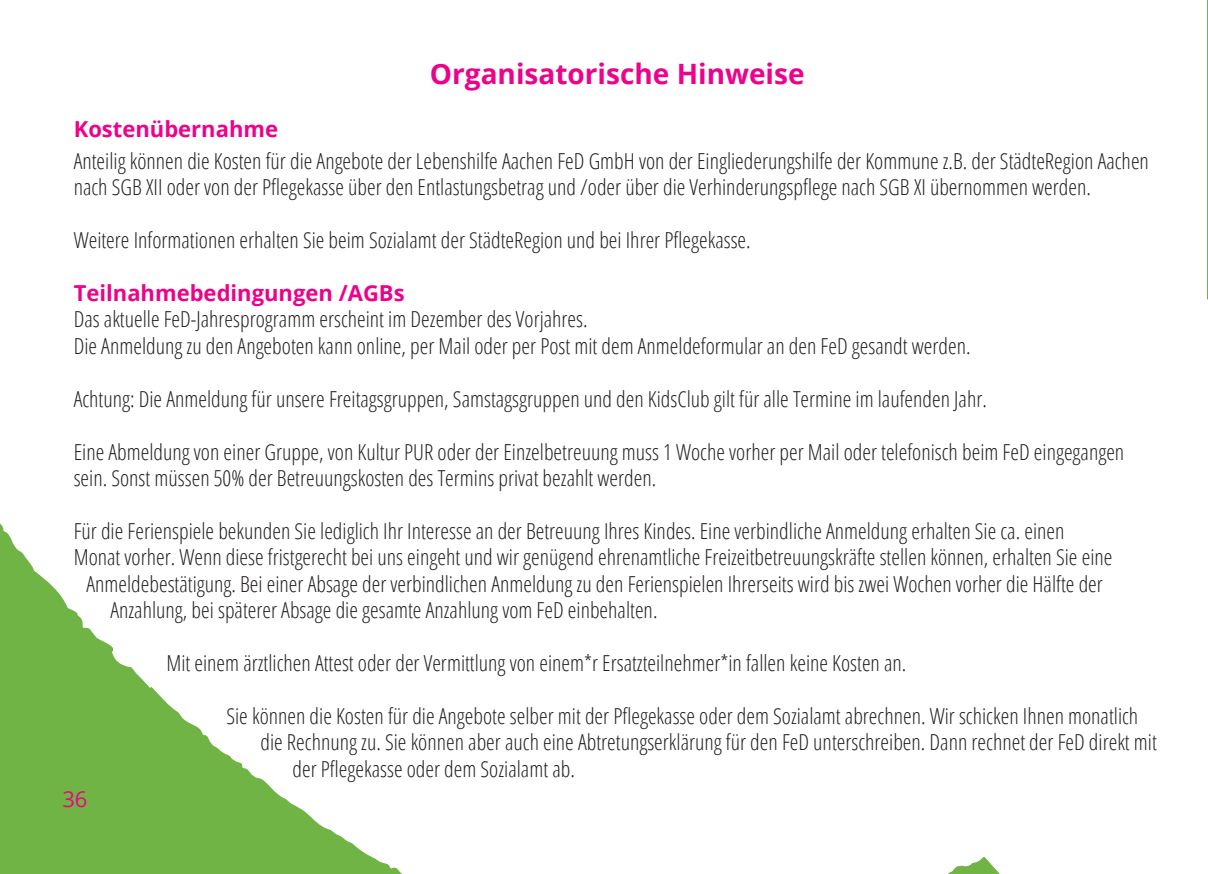
<style>
.page{position:relative;width:1208px;height:874px;background:#fff}
.page>*{position:absolute;margin:0;border:0;box-sizing:border-box;transform-origin:0 0}
.t1{font:700 28px "Open Sans";color:#ed028c}
.t2{font:300 condensed 22px/26.4px "Open Sans";color:#231f20}
.t3{font:700 22px "Open Sans";color:#ed028c}
.t4{font:22px "Open Sans";color:#ed028c}
</style>
<div class="page">
<svg style="left:0;top:523px;width:999px;height:350px"></svg>
<svg style="left:1207px;top:0;width:1px;height:299px"></svg>
<p class="t1" style="left:430px;top:54px;width:376px">Organisatorische Hinweise</p>
<p class="t3" style="left:74px;top:113px;width:206px">Kostenübernahme</p>
<p class="t2" style="left:74px;top:147px;width:1076px">Anteilig können die Kosten für die Angebote der Lebenshilfe Aachen FeD GmbH von der Eingliederungshilfe der Kommune z.B. der StädteRegion Aachen nach SGB XII oder von der Pflegekasse über den Entlastungsbetrag und /oder über die Verhinderungspflege nach SGB XI übernommen werden.</p>
<p class="t2" style="left:74px;top:226px;width:678px">Weitere Informationen erhalten Sie beim Sozialamt der StädteRegion und bei Ihrer Pflegekasse.</p>
<p class="t3" style="left:74px;top:277px;width:332px">Teilnahmebedingungen /AGBs</p>
<p class="t2" style="left:74px;top:305px;width:898px">Das aktuelle FeD-Jahresprogramm erscheint im Dezember des Vorjahres.<br>Die Anmeldung zu den Angeboten kann online, per Mail oder per Post mit dem Anmeldeformular an den FeD gesandt werden.</p>
<p class="t2" style="left:74px;top:384px;width:914px">Achtung: Die Anmeldung für unsere Freitagsgruppen, Samstagsgruppen und den KidsClub gilt für alle Termine im laufenden Jahr.</p>
<p class="t2" style="left:74px;top:437px;width:1052px">Eine Abmeldung von einer Gruppe, von Kultur PUR oder der Einzelbetreuung muss 1 Woche vorher per Mail oder telefonisch beim FeD eingegangen sein. Sonst müssen 50% der Betreuungskosten des Termins privat bezahlt werden.</p>
<p class="t2" style="left:74px;top:516px;width:992px">Für die Ferienspiele bekunden Sie lediglich Ihr Interesse an der Betreuung Ihres Kindes. Eine verbindliche Anmeldung erhalten Sie ca. einen</p>
<p class="t2" style="left:74px;top:543px;width:1040px">Monat vorher. Wenn diese fristgerecht bei uns eingeht und wir genügend ehrenamtliche Freizeitbetreuungskräfte stellen können, erhalten Sie eine</p>
<p class="t2" style="left:86px;top:569px;width:1018px">Anmeldebestätigung. Bei einer Absage der verbindlichen Anmeldung zu den Ferienspielen Ihrerseits wird bis zwei Wochen vorher die Hälfte der</p>
<p class="t2" style="left:110px;top:596px;width:548px">Anzahlung, bei späterer Absage die gesamte Anzahlung vom FeD einbehalten.</p>
<p class="t2" style="left:166px;top:648px;width:741px">Mit einem ärztlichen Attest oder der Vermittlung von einem*r Ersatzteilnehmer*in fallen keine Kosten an.</p>
<p class="t2" style="left:226px;top:701px;width:913px">Sie können die Kosten für die Angebote selber mit der Pflegekasse oder dem Sozialamt abrechnen. Wir schicken Ihnen monatlich</p>
<p class="t2" style="left:260px;top:728px;width:898px">die Rechnung zu. Sie können aber auch eine Abtretungserklärung für den FeD unterschreiben. Dann rechnet der FeD direkt mit</p>
<p class="t2" style="left:292px;top:754px;width:284px">der Pflegekasse oder dem Sozialamt ab.</p>
<p class="t4" style="left:62px;top:783px;width:27px">36</p>
</div>
